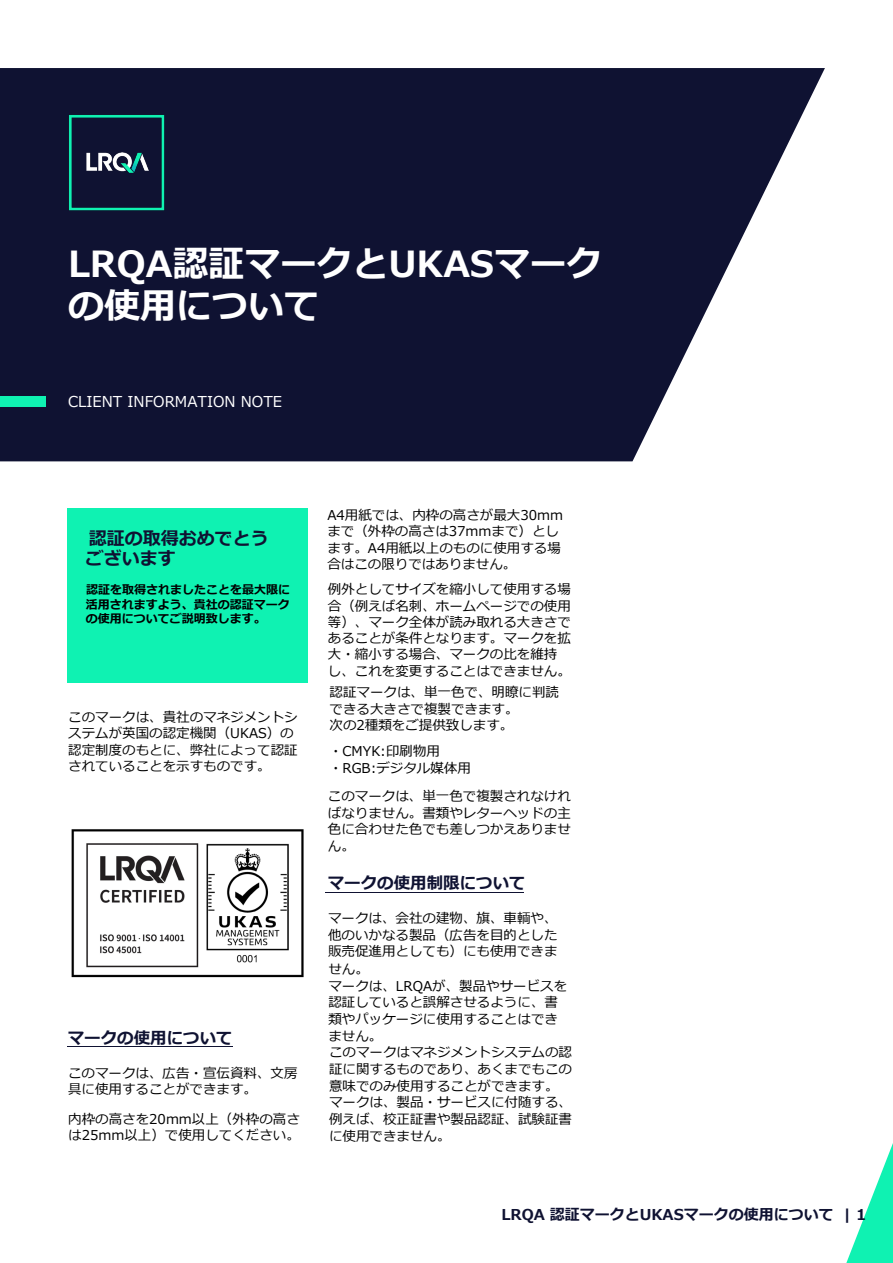
<style>
.page{position:relative;width:893px;height:1263px;background:#fff}
.page>*{position:absolute;margin:0;border:0;box-sizing:border-box;transform-origin:0 0}
.t1{font:700 36px/42px "Meiryo";color:#fff}
.Large_sub{font:700 18px/20.2px "Meiryo";color:#0f1232}
.Subheads_1{font:700 16.5px "Meiryo";color:#0f1232}
.t2{font:700 15px "Meiryo";color:#0f1232}
.t3{font:15px "Meiryo";color:#fff}
.Body_copy_1{font:13.5px/16.5px "Meiryo";color:#000}
.Body_copy_1-2{font:700 12px/14.5px "Meiryo";color:#000;text-align:justify}
</style>
<div class="page">
<svg style="left:846px;top:1143px;width:47px;height:120px"></svg>
<hr style="left:68px;top:1046px;width:165px;height:1px;background:#0f1232">
<hr style="left:326px;top:892px;width:198px;height:1px;background:#0f1232">
<img style="left:71px;top:829px;width:233px;height:149px">
<div style="left:67px;top:508px;width:240px;height:175px;background:#0ff2b2"></div>
<svg style="left:0;top:68px;width:825px;height:393px;fill:#0f1232"></svg>
<div style="left:0;top:396px;width:46px;height:10px;background:#0ff2b2"></div>
<img style="left:68px;top:115px;width:97px;height:96px">
<h1 class="t1" style="left:68px;top:244px;width:536px">LRQA認証マークとUKASマークの使用について</h1>
<p class="t3" style="left:68px;top:391px;width:216px">CLIENT INFORMATION NOTE</p>
<p class="Large_sub" style="left:86px;top:529px;width:185px">認証の取得おめでとうございます</p>
<p class="Body_copy_1-2" style="left:86px;top:583px;width:206px">認証を取得されましたことを最大限に活用されますよう、貴社の認証マークの使用についてご説明致します。</p>
<p class="Body_copy_1" style="left:68px;top:709px;width:231px">このマークは、貴社のマネジメントシステムが英国の認定機関（UKAS）の認定制度のもとに、弊社によって認証されていることを示すものです。</p>
<p class="Subheads_1" style="left:68px;top:1027px;width:166px">マークの使用について</p>
<p class="Body_copy_1" style="left:68px;top:1065px;width:231px">このマークは、広告・宣伝資料、文房具に使用することができます。</p>
<p class="Body_copy_1" style="left:68px;top:1111px;width:233px">内枠の高さを20mm以上（外枠の高さは25mm以上）で使用してください。</p>
<p class="Body_copy_1" style="left:327px;top:507px;width:237px">A4用紙では、内枠の高さが最大30mmまで（外枠の高さは37mmまで）とします。A4用紙以上のものに使用する場合はこの限りではありません。</p>
<p class="Body_copy_1" style="left:328px;top:582px;width:244px">例外としてサイズを縮小して使用する場合（例えば名刺、ホームページでの使用等）、マーク全体が読み取れる大きさであることが条件となります。マークを拡大・縮小する場合、マークの比を維持し、これを変更することはできません。</p>
<p class="Body_copy_1" style="left:330px;top:685px;width:231px">認証マークは、単一色で、明瞭に判読できる大きさで複製できます。<br>次の2種類をご提供致します。</p>
<p class="Body_copy_1" style="left:329px;top:744px;width:143px">・CMYK:印刷物用・RGB:デジタル媒体用</p>
<p class="Body_copy_1" style="left:328px;top:789px;width:244px;text-align:justify">このマークは、単一色で複製されなければなりません。書類やレターヘッドの主色に合わせた色でも差しつかえありません。</p>
<p class="Subheads_1" style="left:328px;top:872px;width:199px">マークの使用制限について</p>
<p class="Body_copy_1" style="left:328px;top:911px;width:231px;text-align:justify">マークは、会社の建物、旗、車輌や、他のいかなる製品（広告を目的とした販売促進用としても）にも使用できま</p>
<p class="Body_copy_1" style="left:328px;top:961px;width:245px">せん。<br>マークは、LRQAが、製品やサービスを認証していると誤解させるように、書類やパッケージに使用することはできません。<br>このマークはマネジメントシステムの認証に関するものであり、あくまでもこの意味でのみ使用することができます。マークは、製品・サービスに付随する、例えば、校正証書や製品認証、試験証書に使用できません。</p>
<p class="t2" style="left:501px;top:1204px;width:366px">LRQA 認証マークとUKASマークの使用について | 1</p>
</div>
